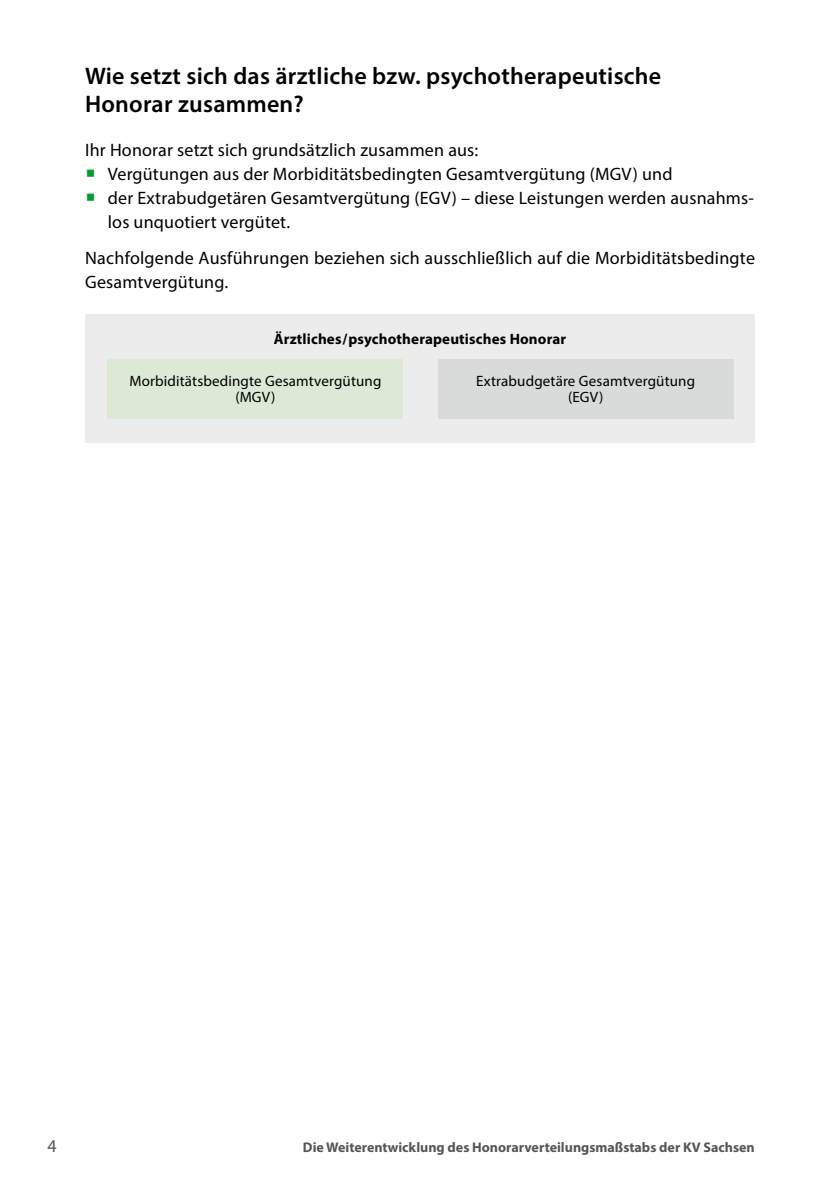
<style>
.page{position:relative;width:840px;height:1191px;background:#fff}
.page>*{position:absolute;margin:0;border:0;box-sizing:border-box;transform-origin:0 0}
.t1{font:600 24px/28px "Myriad Pro";letter-spacing:.01em;color:#000}
.t2{font:18px/24px "Myriad Pro";letter-spacing:.01em;color:#000}
.t3{font:18px "Myriad Pro";color:#565655}
.t4{font:15px/16px "Myriad Pro";letter-spacing:.01em;color:#000;text-align:center}
.t5{font:700 15px "Myriad Pro";letter-spacing:.01em;color:#000}
.t6{font:700 14px "Myriad Pro";color:#565655}
</style>
<div class="page">
<div style="left:85px;top:314px;width:669px;height:128px;background:#ececec"></div>
<div style="left:108px;top:359px;width:295px;height:59px;background:#dcead5"></div>
<div style="left:438px;top:359px;width:294px;height:59px;background:#d9dada"></div>
<h1 class="t1" style="left:85px;top:61px;width:577px">Wie setzt sich das ärztliche bzw. psychotherapeutische<br>Honorar zusammen?</h1>
<p class="t2" style="left:108px;top:138px;width:647px;text-indent:-23px">Ihr Honorar setzt sich grundsätzlich zusammen aus:<br>Vergütungen aus der Morbiditätsbedingten Gesamtvergütung (MGV) und<br>der Extrabudgetären Gesamtvergütung (EGV) – diese Leistungen werden ausnahms&shy;los unquotiert vergütet.</p>
<p class="t2" style="left:85px;top:246px;width:671px">Nachfolgende Ausführungen beziehen sich ausschließlich auf die Morbiditätsbedingte<br>Gesamtvergütung.</p>
<p class="t5" style="left:274px;top:329px;width:294px">Ärztliches/psychotherapeutisches Honorar</p>
<p class="t4" style="left:129px;top:373px;width:253px">Morbiditätsbedingte Gesamtvergütung (MGV)</p>
<p class="t4" style="left:476px;top:373px;width:220px">Extrabudgetäre Gesamtvergütung (EGV)</p>
<p class="t3" style="left:47px;top:1135px;width:11px">4</p>
<p class="t6" style="left:303px;top:1138px;width:453px">Die Weiterentwicklung des Honorarverteilungsmaßstabs der KV Sachsen</p>
</div>
